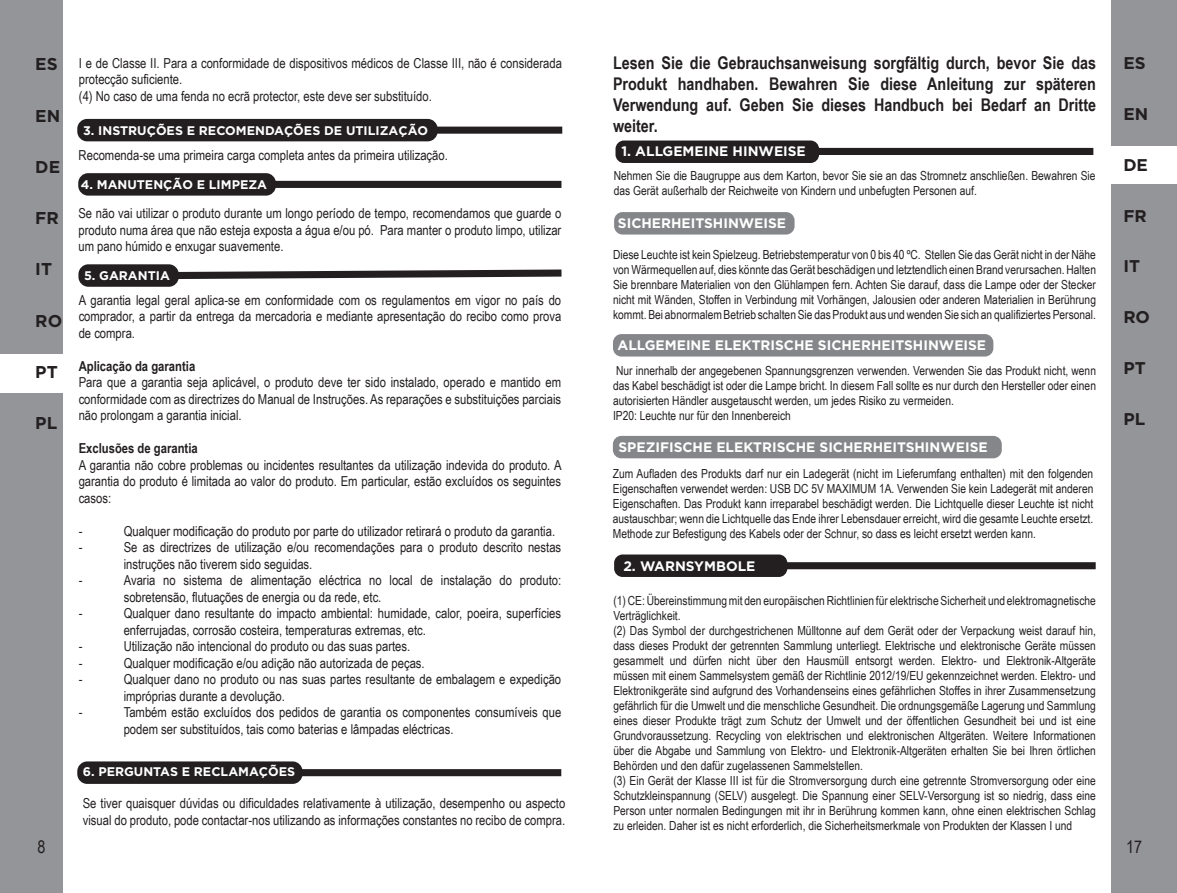
<style>
.page{position:relative;width:1177px;height:893px;background:#fff}
.page>*{position:absolute;margin:0;border:0;box-sizing:border-box;transform-origin:0 0}
.t1{font:700 17.5px/21px "Arial Narrow";color:#231f20;text-align:justify}
.t2{font:17.5px "Arial Narrow";color:#231f20}
.t3{font:700 17px "Gotham";color:#231f20}
.t4{font:13.75px/16.5px "Arial Narrow";color:#231f20}
.t5{font:700 13.75px "Gotham";color:#fff}
.t6{font:700 13.75px "Arial Narrow";color:#231f20}
.t7{font:12.5px/15px "Arial Narrow";color:#231f20}
.t8{font:700 12.5px "Gotham";color:#fff}
</style>
<div class="page">
<div style="left:614px;top:554px;width:173px;height:23px;background:#231f20;border-radius:8px"></div>
<div style="left:1111px;top:0;width:65px;height:893px;background:#939598"></div>
<div style="left:1110px;top:146px;width:66px;height:38px;background:#fff"></div>
<div style="left:615px;top:141px;width:204px;height:22px;background:#231f20;border-radius:8px"></div>
<div style="left:614px;top:212px;width:180px;height:23px;background:#848689;border-radius:8px"></div>
<div style="left:613px;top:334px;width:380px;height:23px;background:#848689;border-radius:8px"></div>
<div style="left:613px;top:436px;width:388px;height:22px;background:#848689;border-radius:8px"></div>
<div style="left:786px;top:562px;width:309px;height:7px;background:#231f20"></div>
<div style="left:816px;top:148px;width:277px;height:7px;background:#231f20"></div>
<div style="left:77px;top:119px;width:360px;height:22px;background:#231f20;border-radius:10px"></div>
<div style="left:78px;top:173px;width:198px;height:23px;background:#231f20;border-radius:10px"></div>
<div style="left:78px;top:264px;width:101px;height:23px;background:#231f20;border-radius:10px"></div>
<div style="left:77px;top:761px;width:225px;height:23px;background:#231f20;border-radius:10px"></div>
<div style="left:298px;top:769px;width:263px;height:7px;background:#231f20"></div>
<div style="left:432px;top:127px;width:130px;height:7px;background:#231f20"></div>
<svg style="left:174px;top:266px;width:388px;height:17px"></svg>
<div style="left:267px;top:181px;width:294px;height:7px;background:#231f20"></div>
<div style="left:0;top:0;width:63px;height:893px;background:#939598"></div>
<div style="left:0;top:354px;width:66px;height:38px;background:#fff"></div>
<h2 class="t3" style="left:35px;top:55px;width:24px">ES</h2>
<h2 class="t3" style="left:35px;top:106px;width:26px">EN</h2>
<h2 class="t3" style="left:35px;top:157px;width:26px">DE</h2>
<h2 class="t3" style="left:35px;top:208px;width:25px">FR</h2>
<h2 class="t3" style="left:35px;top:260px;width:18px">IT</h2>
<h2 class="t3" style="left:35px;top:311px;width:28px">RO</h2>
<h2 class="t3" style="left:35px;top:362px;width:24px">PT</h2>
<h2 class="t3" style="left:35px;top:413px;width:23px">PL</h2>
<h1 class="t2" style="left:38px;top:834px;width:9px">8</h1>
<p class="t4" style="left:79px;top:54px;width:484px">I e de Classe II. Para a conformidade de dispositivos médicos de Classe III, não é considerada protecção suficiente.<br>(4) No caso de uma fenda no ecrã protector, este deve ser substituído.</p>
<p class="t8" style="left:83px;top:123px;width:346px">3. INSTRUÇÕES E RECOMENDAÇÕES DE UTILIZAÇÃO</p>
<p class="t4" style="left:79px;top:147px;width:371px">Recomenda-se uma primeira carga completa antes da primeira utilização.</p>
<p class="t8" style="left:81px;top:177px;width:188px">4. MANUTENÇÃO E LIMPEZA</p>
<p class="t4" style="left:78px;top:205px;width:484px;text-align:justify">Se não vai utilizar o produto durante um longo período de tempo, recomendamos que guarde o produto numa área que não esteja exposta a água e/ou pó. Para manter o produto limpo, utilizar um pano húmido e enxugar suavemente.</p>
<p class="t8" style="left:84px;top:268px;width:87px">5. GARANTIA</p>
<p class="t4" style="left:79px;top:291px;width:484px;text-align:justify">A garantia legal geral aplica-se em conformidade com os regulamentos em vigor no país do comprador, a partir da entrega da mercadoria e mediante apresentação do recibo como prova de compra.</p>
<p class="t6" style="left:79px;top:355px;width:118px">Aplicação da garantia</p>
<p class="t4" style="left:79px;top:373px;width:484px;text-align:justify">Para que a garantia seja aplicável, o produto deve ter sido instalado, operado e mantido em conformidade com as directrizes do Manual de Instruções. As reparações e substituições parciais não prolongam a garantia inicial.</p>
<p class="t6" style="left:79px;top:438px;width:121px">Exclusões de garantia</p>
<p class="t4" style="left:79px;top:456px;width:484px;text-align:justify">A garantia não cobre problemas ou incidentes resultantes da utilização indevida do produto. A garantia do produto é limitada ao valor do produto. Em particular, estão excluídos os seguintes casos:</p>
<p class="t4" style="left:79px;top:522px;width:5px">-</p>
<p class="t4" style="left:124px;top:522px;width:433px">Qualquer modificação do produto por parte do utilizador retirará o produto da garantia.</p>
<p class="t4" style="left:79px;top:538px;width:5px">-</p>
<p class="t4" style="left:124px;top:538px;width:439px">Se as directrizes de utilização e/ou recomendações para o produto descrito nestas instruções não tiverem sido seguidas.</p>
<p class="t4" style="left:79px;top:571px;width:5px">-</p>
<p class="t4" style="left:124px;top:571px;width:439px">Avaria no sistema de alimentação eléctrica no local de instalação do produto: sobretensão, flutuações de energia ou da rede, etc.</p>
<p class="t4" style="left:79px;top:604px;width:5px">-</p>
<p class="t4" style="left:124px;top:604px;width:439px">Qualquer dano resultante do impacto ambiental: humidade, calor, poeira, superfícies enferrujadas, corrosão costeira, temperaturas extremas, etc.</p>
<p class="t4" style="left:79px;top:637px;width:5px">-</p>
<p class="t4" style="left:124px;top:637px;width:288px">Utilização não intencional do produto ou das suas partes.</p>
<p class="t4" style="left:79px;top:654px;width:5px">-</p>
<p class="t4" style="left:124px;top:654px;width:302px">Qualquer modificação e/ou adição não autorizada de peças.</p>
<p class="t4" style="left:79px;top:670px;width:5px">-</p>
<p class="t4" style="left:124px;top:670px;width:439px">Qualquer dano no produto ou nas suas partes resultante de embalagem e expedição impróprias durante a devolução.</p>
<p class="t4" style="left:79px;top:703px;width:5px">-</p>
<p class="t4" style="left:124px;top:703px;width:439px">Também estão excluídos dos pedidos de garantia os componentes consumíveis que podem ser substituídos, tais como baterias e lâmpadas eléctricas.</p>
<p class="t8" style="left:83px;top:765px;width:214px">6. PERGUNTAS E RECLAMAÇÕES</p>
<p class="t4" style="left:83px;top:795px;width:484px">Se tiver quaisquer dúvidas ou dificuldades relativamente à utilização, desempenho ou aspecto visual do produto, pode contactar-nos utilizando as informações constantes no recibo de compra.</p>
<h1 class="t1" style="left:613px;top:51px;width:484px">Lesen Sie die Gebrauchsanweisung sorgfältig durch, bevor Sie das Produkt handhaben. Bewahren Sie diese Anleitung zur späteren Verwendung auf. Geben Sie dieses Handbuch bei Bedarf an Dritte weiter.</h1>
<p class="t7" style="left:613px;top:167px;width:483px">Nehmen Sie die Baugruppe aus dem Karton, bevor Sie sie an das Stromnetz anschließen. Bewahren Sie das Gerät außerhalb der Reichweite von Kindern und unbefugten Personen auf.</p>
<p class="t5" style="left:621px;top:143px;width:186px">1. ALLGEMEINE HINWEISE</p>
<p class="t5" style="left:618px;top:216px;width:170px">SICHERHEITSHINWEISE</p>
<p class="t7" style="left:613px;top:247px;width:484px;text-align:justify">Diese Leuchte ist kein Spielzeug. Betriebstemperatur von 0 bis 40 ºC. Stellen Sie das Gerät nicht in der Nähe von Wärmequellen auf, dies könnte das Gerät beschädigen und letztendlich einen Brand verursachen. Halten Sie brennbare Materialien von den Glühlampen fern. Achten Sie darauf, dass die Lampe oder der Stecker nicht mit Wänden, Stoffen in Verbindung mit Vorhängen, Jalousien oder anderen Materialien in Berührung kommt. Bei abnormalem Betrieb schalten Sie das Produkt aus und wenden Sie sich an qualifiziertes Personal.</p>
<p class="t5" style="left:617px;top:337px;width:370px">ALLGEMEINE ELEKTRISCHE SICHERHEITSHINWEISE</p>
<p class="t7" style="left:613px;top:363px;width:484px">Nur innerhalb der angegebenen Spannungsgrenzen verwenden. Verwenden Sie das Produkt nicht, wenn das Kabel beschädigt ist oder die Lampe bricht. In diesem Fall sollte es nur durch den Hersteller oder einen autorisierten Händler ausgetauscht werden, um jedes Risiko zu vermeiden.<br>IP20: Leuchte nur für den Innenbereich</p>
<p class="t5" style="left:618px;top:439px;width:371px">SPEZIFISCHE ELEKTRISCHE SICHERHEITSHINWEISE</p>
<p class="t7" style="left:613px;top:465px;width:482px;text-align:justify">Zum Aufladen des Produkts darf nur ein Ladegerät (nicht im Lieferumfang enthalten) mit den folgenden Eigenschaften verwendet werden: USB DC 5V MAXIMUM 1A. Verwenden Sie kein Ladegerät mit anderen Eigenschaften. Das Produkt kann irreparabel beschädigt werden. Die Lichtquelle dieser Leuchte ist nicht austauschbar; wenn die Lichtquelle das Ende ihrer Lebensdauer erreicht, wird die gesamte Leuchte ersetzt.<br>Methode zur Befestigung des Kabels oder der Schnur, so dass es leicht ersetzt werden kann.</p>
<p class="t5" style="left:623px;top:558px;width:133px">2. WARNSYMBOLE</p>
<p class="t7" style="left:613px;top:593px;width:484px">(1) CE: Übereinstimmung mit den europäischen Richtlinien für elektrische Sicherheit und elektromagnetische Verträglichkeit.<br>(2) Das Symbol der durchgestrichenen Mülltonne auf dem Gerät oder der Verpackung weist darauf hin, dass dieses Produkt der getrennten Sammlung unterliegt. Elektrische und elektronische Geräte müssen gesammelt und dürfen nicht über den Hausmüll entsorgt werden. Elektro- und Elektronik-Altgeräte müssen mit einem Sammelsystem gemäß der Richtlinie 2012/19/EU gekennzeichnet werden. Elektro- und Elektronikgeräte sind aufgrund des Vorhandenseins eines gefährlichen Stoffes in ihrer Zusammensetzung gefährlich für die Umwelt und die menschliche Gesundheit. Die ordnungsgemäße Lagerung und Sammlung eines dieser Produkte trägt zum Schutz der Umwelt und der öffentlichen Gesundheit bei und ist eine Grundvoraussetzung. Recycling von elektrischen und elektronischen Altgeräten. Weitere Informationen über die Abgabe und Sammlung von Elektro- und Elektronik-Altgeräten erhalten Sie bei Ihren örtlichen Behörden und den dafür zugelassenen Sammelstellen.<br>(3) Ein Gerät der Klasse III ist für die Stromversorgung durch eine getrennte Stromversorgung oder eine Schutzkleinspannung (SELV) ausgelegt. Die Spannung einer SELV-Versorgung ist so niedrig, dass eine Person unter normalen Bedingungen mit ihr in Berührung kommen kann, ohne einen elektrischen Schlag zu erleiden. Daher ist es nicht erforderlich, die Sicherheitsmerkmale von Produkten der Klassen I und</p>
<h2 class="t3" style="left:1123px;top:53px;width:24px">ES</h2>
<h2 class="t3" style="left:1123px;top:104px;width:26px">EN</h2>
<h2 class="t3" style="left:1123px;top:155px;width:26px">DE</h2>
<h2 class="t3" style="left:1123px;top:206px;width:25px">FR</h2>
<h2 class="t3" style="left:1123px;top:257px;width:18px">IT</h2>
<h2 class="t3" style="left:1123px;top:307px;width:28px">RO</h2>
<h2 class="t3" style="left:1123px;top:358px;width:24px">PT</h2>
<h2 class="t3" style="left:1123px;top:409px;width:23px">PL</h2>
<h1 class="t2" style="left:1125px;top:834px;width:17px">17</h1>
</div>
